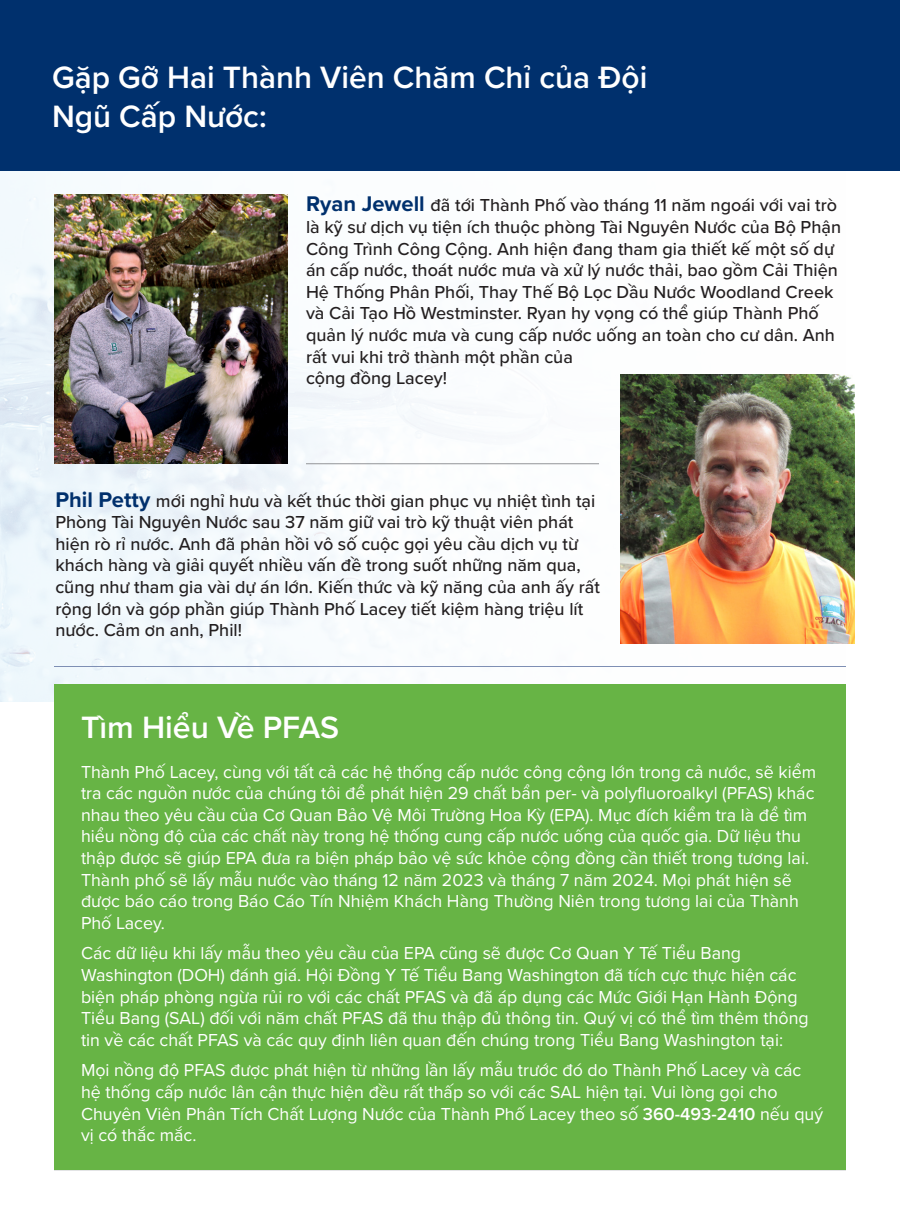
<style>
.page{position:relative;width:900px;height:1224px;background:#fff}
.page>*{position:absolute;margin:0;border:0;box-sizing:border-box;transform-origin:0 0}
.Subhead{font:600 32px/38.4px "Proxima Nova";color:#fff}
.Heading{font:600 32px "Proxima Nova";color:#fff}
.Body{font:18px/21.6px "Proxima Nova";color:#fff}
.Subhead-2{font:500 18px/21.6px "Proxima Nova";color:#231f20}
.s1{font-weight:700;font-size:22px;color:#00306d}
.s2{font-weight:600}
</style>
<div class="page">
<div style="left:0;top:0;width:900px;height:171px;background:#00306d"></div>
<hr style="left:306px;top:463px;width:293px;height:1px;background:#939598">
<img style="left:620px;top:374px;width:234px;height:270px">
<img style="left:54px;top:194px;width:234px;height:270px">
<hr style="left:54px;top:666px;width:792px;height:1px;background:#7e8fb4">
<div style="left:54px;top:684px;width:792px;height:486px;background:#67b445"></div>
<p class="Subhead" style="left:52px;top:57px;width:597px">Gặp Gỡ Hai Thành Viên Chăm Chỉ của Đội<br>Ngũ Cấp Nước:</p>
<p class="Subhead-2" style="left:306px;top:194px;width:537px"><span class="s1">Ryan Jewell</span> đã tới Thành Phố vào tháng 11 năm ngoái với vai trò là kỹ sư dịch vụ tiện ích thuộc phòng Tài Nguyên Nước của Bộ Phận Công Trình Công Cộng. Anh hiện đang tham gia thiết kế một số dự án cấp nước, thoát nước mưa và xử lý nước thải, bao gồm Cải Thiện Hệ Thống Phân Phối, Thay Thế Bộ Lọc Dầu Nước Woodland Creek và Cải Tạo Hồ Westminster. Ryan hy vọng có thể giúp Thành Phố quản lý nước mưa và cung cấp nước uống an toàn cho cư dân. Anh rất vui khi trở thành một phần của<br>cộng đồng Lacey!</p>
<p class="Subhead-2" style="left:55px;top:489px;width:546px"><span class="s1">Phil Petty</span> mới nghỉ hưu và kết thúc thời gian phục vụ nhiệt tình tại Phòng Tài Nguyên Nước sau 37 năm giữ vai trò kỹ thuật viên phát hiện rò rỉ nước. Anh đã phản hồi vô số cuộc gọi yêu cầu dịch vụ từ khách hàng và giải quyết nhiều vấn đề trong suốt những năm qua, cũng như tham gia vài dự án lớn. Kiến thức và kỹ năng của anh ấy rất rộng lớn và góp phần giúp Thành Phố Lacey tiết kiệm hàng triệu lít nước. Cảm ơn anh, Phil!</p>
<p class="Heading" style="left:81px;top:704px;width:260px">Tìm Hiểu Về PFAS</p>
<p class="Body" style="left:81px;top:760px;width:737px">Thành Phố Lacey, cùng với tất cả các hệ thống cấp nước công cộng lớn trong cả nước, sẽ kiểm tra các nguồn nước của chúng tôi để phát hiện 29 chất bẩn per- và polyfluoroalkyl (PFAS) khác nhau theo yêu cầu của Cơ Quan Bảo Vệ Môi Trường Hoa Kỳ (EPA). Mục đích kiểm tra là để tìm hiểu nồng độ của các chất này trong hệ thống cung cấp nước uống của quốc gia. Dữ liệu thu thập được sẽ giúp EPA đưa ra biện pháp bảo vệ sức khỏe cộng đồng cần thiết trong tương lai.<br>Thành phố sẽ lấy mẫu nước vào tháng 12 năm 2023 và tháng 7 năm 2024. Mọi phát hiện sẽ được báo cáo trong Báo Cáo Tín Nhiệm Khách Hàng Thường Niên trong tương lai của Thành Phố Lacey.</p>
<p class="Body" style="left:81px;top:942px;width:729px">Các dữ liệu khi lấy mẫu theo yêu cầu của EPA cũng sẽ được Cơ Quan Y Tế Tiểu Bang Washington (DOH) đánh giá. Hội Đồng Y Tế Tiểu Bang Washington đã tích cực thực hiện các biện pháp phòng ngừa rủi ro với các chất PFAS và đã áp dụng các Mức Giới Hạn Hành Động Tiểu Bang (SAL) đối với năm chất PFAS đã thu thập đủ thông tin. Quý vị có thể tìm thêm thông tin về các chất PFAS và các quy định liên quan đến chúng trong Tiểu Bang Washington tại:</p>
<p class="Body" style="left:81px;top:1059px;width:744px">Mọi nồng độ PFAS được phát hiện từ những lần lấy mẫu trước đó do Thành Phố Lacey và các hệ thống cấp nước lân cận thực hiện đều rất thấp so với các SAL hiện tại. Vui lòng gọi cho Chuyên Viên Phân Tích Chất Lượng Nước của Thành Phố Lacey theo số <span class="s2">360-493-2410</span> nếu quý vị có thắc mắc.</p>
</div>
